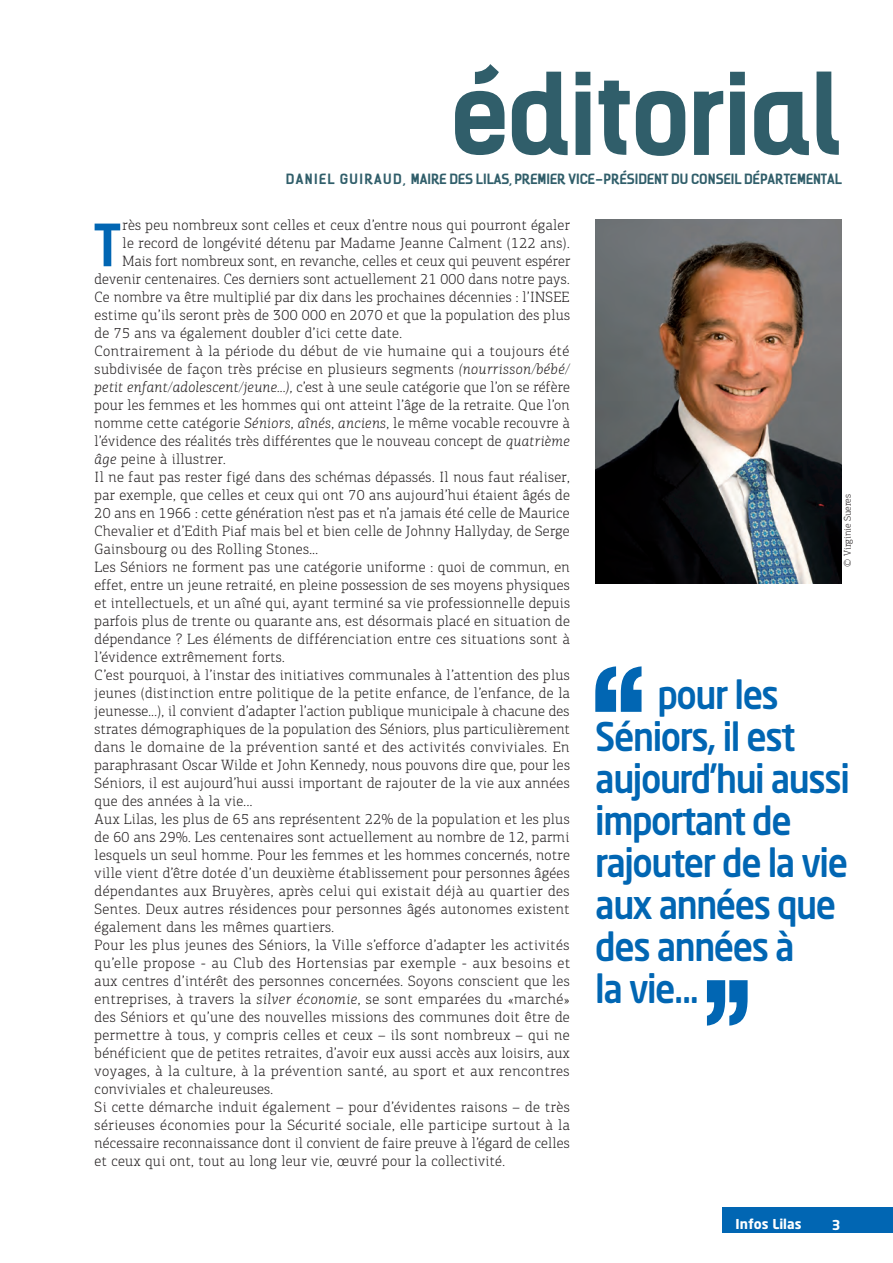
<style>
.page{position:relative;width:893px;height:1263px;background:#fff}
.page>*{position:absolute;margin:0;border:0;box-sizing:border-box;transform-origin:0 0}
.t1{font:700 108px "Kelson";letter-spacing:-.02em;color:#305e6a}
.Édito{font:700 55.65px "Kelson";color:#0166b3}
.t2{font:500 39px/42px "Neo Sans Std";letter-spacing:-.04em;color:#0166b3;scale:.91 1}
.Édito-2{font:300 15px/18px "PF Centro Slab Pro";letter-spacing:.025em;color:#231f20;text-align:justify}
.t3{font:700 13.5px "Kelson";color:#305e6a}
.t4{font:700 13.5px "Neo Sans Std";color:#fff}
.t5{font:300 9.9px "PF Centro Slab Pro";color:#231f20}
.s1{font-style:italic}
</style>
<div class="page">
<div style="left:723px;top:1208px;width:170px;height:25px;background:#0166b3"></div>
<img style="left:596px;top:219px;width:245px;height:365px">
<svg style="left:595px;top:666px;width:46px;height:46px"></svg>
<svg style="left:707px;top:980px;width:41px;height:46px"></svg>
<p class="t1" style="left:450px;top:39px;width:393px">éditorial</p>
<p class="t3" style="left:286px;top:169px;width:558px">DANIEL GUIRAUD, MAIRE DES LILAS, PREMIER VICE-PRÉSIDENT DU CONSEIL DÉPARTEMENTAL</p>
<p class="Édito" style="left:94px;top:207px;width:27px">T</p>
<p class="Édito-2" style="left:123px;top:216px;width:449px">rès peu nombreux sont celles et ceux d’entre nous qui pourront égaler</p>
<p class="Édito-2" style="left:123px;top:234px;width:449px">le record de longévité détenu par Madame Jeanne Calment (122 ans).</p>
<p class="Édito-2" style="left:123px;top:252px;width:449px">Mais fort nombreux sont, en revanche, celles et ceux qui peuvent espérer</p>
<p class="Édito-2" style="left:95px;top:270px;width:477px">devenir centenaires. Ces derniers sont actuellement 21 000 dans notre pays.</p>
<p class="Édito-2" style="left:95px;top:288px;width:476px">Ce nombre va être multiplié par dix dans les prochaines décennies : l’INSEE</p>
<p class="Édito-2" style="left:95px;top:306px;width:477px">estime qu’ils seront près de 300 000 en 2070 et que la population des plus</p>
<p class="Édito-2" style="left:95px;top:324px;width:309px">de 75 ans va également doubler d’ici cette date.</p>
<p class="Édito-2" style="left:95px;top:342px;width:477px">Contrairement à la période du début de vie humaine qui a toujours été subdivisée de façon très précise en plusieurs segments <span class="s1">(nourrisson/bébé/ petit enfant/adolescent/jeune…),</span> c’est à une seule catégorie que l’on se réfère pour les femmes et les hommes qui ont atteint l’âge de la retraite. Que l’on nomme cette catégorie <span class="s1">Séniors</span>, <span class="s1">aînés</span>, <span class="s1">anciens</span>, le même vocable recouvre à l’évidence des réalités très différentes que le nouveau concept de <span class="s1">quatrième âge</span> peine à illustrer.</p>
<p class="Édito-2" style="left:95px;top:468px;width:477px">Il ne faut pas rester figé dans des schémas dépassés. Il nous faut réaliser, par exemple, que celles et ceux qui ont 70 ans aujourd’hui étaient âgés de 20 ans en 1966 : cette génération n’est pas et n’a jamais été celle de Maurice Chevalier et d’Edith Piaf mais bel et bien celle de Johnny Hallyday, de Serge Gainsbourg ou des Rolling Stones…</p>
<p class="Édito-2" style="left:95px;top:558px;width:477px">Les Séniors ne forment pas une catégorie uniforme : quoi de commun, en effet, entre un jeune retraité, en pleine possession de ses moyens physiques et intellectuels, et un aîné qui, ayant terminé sa vie professionnelle depuis parfois plus de trente ou quarante ans, est désormais placé en situation de dépendance ? Les éléments de différenciation entre ces situations sont à l’évidence extrêmement forts.</p>
<p class="Édito-2" style="left:95px;top:666px;width:477px">C’est pourquoi, à l’instar des initiatives communales à l’attention des plus jeunes (distinction entre politique de la petite enfance, de l’enfance, de la jeunesse…), il convient d’adapter l’action publique municipale à chacune des strates démographiques de la population des Séniors, plus particulièrement dans le domaine de la prévention santé et des activités conviviales. En paraphrasant Oscar Wilde et John Kennedy, nous pouvons dire que, pour les Séniors, il est aujourd’hui aussi important de rajouter de la vie aux années que des années à la vie...</p>
<p class="Édito-2" style="left:95px;top:810px;width:477px">Aux Lilas, les plus de 65 ans représentent 22% de la population et les plus de 60 ans 29%. Les centenaires sont actuellement au nombre de 12, parmi lesquels un seul homme. Pour les femmes et les hommes concernés, notre ville vient d’être dotée d’un deuxième établissement pour personnes âgées dépendantes aux Bruyères, après celui qui existait déjà au quartier des Sentes. Deux autres résidences pour personnes âgés autonomes existent également dans les mêmes quartiers.</p>
<p class="Édito-2" style="left:95px;top:936px;width:477px">Pour les plus jeunes des Séniors, la Ville s’efforce d’adapter les activités qu’elle propose - au Club des Hortensias par exemple - aux besoins et aux centres d’intérêt des personnes concernées. Soyons conscient que les entreprises, à travers la <span class="s1">silver économie</span>, se sont emparées du «marché» des Séniors et qu’une des nouvelles missions des communes doit être de permettre à tous, y compris celles et ceux – ils sont nombreux – qui ne bénéficient que de petites retraites, d’avoir eux aussi accès aux loisirs, aux voyages, à la culture, à la prévention santé, au sport et aux rencontres conviviales et chaleureuses.</p>
<p class="Édito-2" style="left:95px;top:1098px;width:477px">Si cette démarche induit également – pour d’évidentes raisons – de très sérieuses économies pour la Sécurité sociale, elle participe surtout à la nécessaire reconnaissance dont il convient de faire preuve à l’égard de celles et ceux qui ont, tout au long leur vie, œuvré pour la collectivité.</p>
<p class="t5" style="left:842px;top:567px;width:74px;rotate:-90deg">© Virginie Sueres</p>
<p class="t2" style="left:595px;top:673px;width:281px;text-indent:62px">pour les<br>Séniors, il est aujourd’hui aussi important de rajouter de la vie aux années que des années à<br>la vie...</p>
<p class="t4" style="left:736px;top:1215px;width:67px">Infos Lilas</p>
<p class="t4" style="left:832px;top:1216px;width:10px">3</p>
</div>
